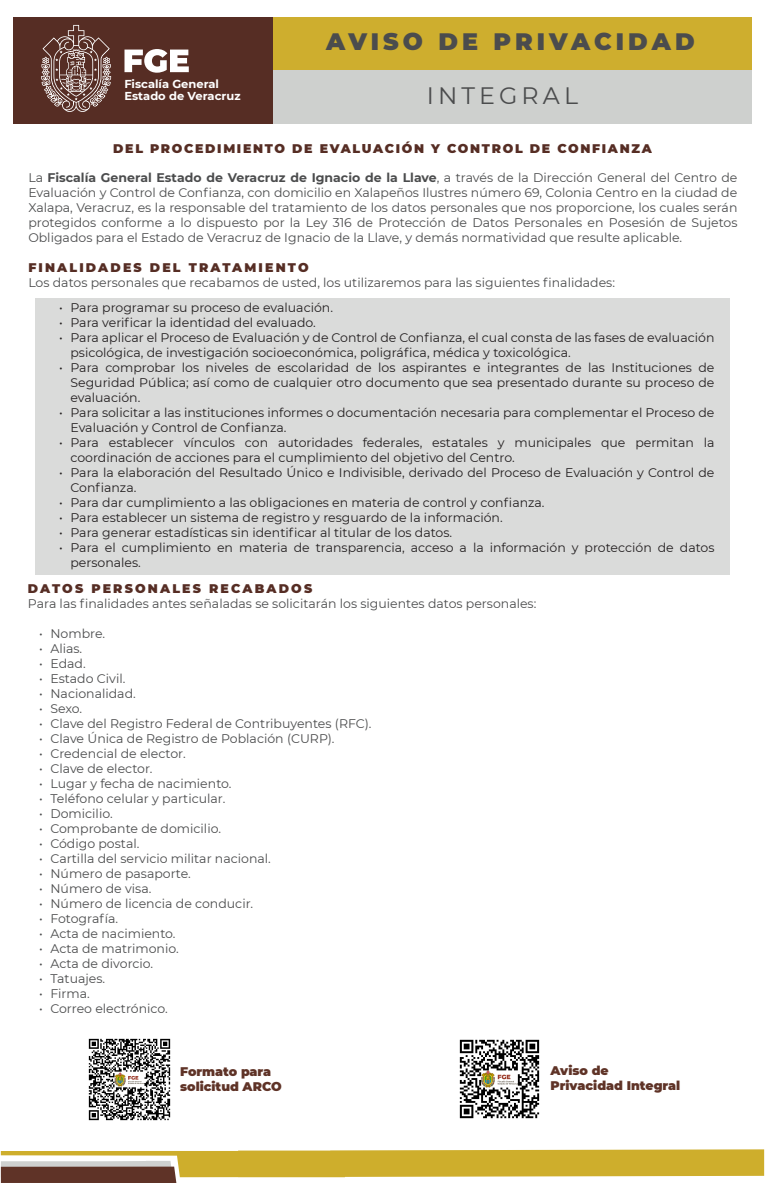
<style>
.page{position:relative;width:765px;height:1197px;background:#fff}
.page>*{position:absolute;margin:0;border:0;box-sizing:border-box;transform-origin:0 0}
.t1{font:900 23.75px "Montserrat";letter-spacing:.175em;color:#4b4c4d}
.t2{font:23.75px "Montserrat";letter-spacing:.175em;color:#4b4c4d}
.t3{font:12.5px/15px "Montserrat";color:#4b4c4d;text-align:justify}
.t4{font:12.5px/15px "Montserrat";color:#231f20}
.t5{font:900 12.5px "Montserrat";letter-spacing:.175em;color:#562d24}
.t6{font:900 12.5px/15px "Montserrat";color:#5f3327}
.t7{font:900 12.5px "Montserrat";letter-spacing:.14em;color:#562d24}
.t8{font:700 11.5px/12.2px "Montserrat";color:#fff}
.s1{font-weight:700}
</style>
<div class="page">
<div style="left:14px;top:17px;width:259px;height:106px;background:#562d24"></div>
<div style="left:273px;top:17px;width:478px;height:54px;background:#ceae2e"></div>
<div style="left:273px;top:70px;width:478px;height:54px;background:#ced0ce"></div>
<svg style="left:125px;top:49px;width:64px;height:24px"></svg>
<svg style="left:41px;top:25px;width:70px;height:87px"></svg>
<div style="left:35px;top:299px;width:695px;height:276px;background:#dadbda"></div>
<img style="left:459px;top:1039px;width:81px;height:80px">
<img style="left:88px;top:1038px;width:83px;height:83px">
<svg style="left:1px;top:1149px;width:763px;height:34px"></svg>
<h1 class="t1" style="left:326px;top:24px;width:370px">AVISO DE PRIVACIDAD</h1>
<h1 class="t2" style="left:427px;top:79px;width:153px">INTEGRAL</h1>
<p class="t7" style="left:113px;top:139px;width:540px">DEL PROCEDIMIENTO DE EVALUACIÓN Y CONTROL DE CONFIANZA</p>
<p class="t3" style="left:28px;top:170px;width:711px">La <span class="s1">Fiscalía General Estado de Veracruz de Ignacio de la Llave</span>, a través de la Dirección General del Centro de Evaluación y Control de Confianza, con domicilio en Xalapeños Ilustres número 69, Colonia Centro en la ciudad de Xalapa, Veracruz, es la responsable del tratamiento de los datos personales que nos proporcione, los cuales serán protegidos conforme a lo dispuesto por la Ley 316 de Protección de Datos Personales en Posesión de Sujetos Obligados para el Estado de Veracruz de Ignacio de la Llave, y demás normatividad que resulte aplicable.</p>
<p class="t5" style="left:28px;top:258px;width:282px">FINALIDADES DEL TRATAMIENTO</p>
<p class="t3" style="left:28px;top:275px;width:588px">Los datos personales que recabamos de usted, los utilizaremos para las siguientes finalidades:</p>
<p class="t4" style="left:59px;top:300px;width:275px">• Para programar su proceso de evaluación.</p>
<p class="t4" style="left:59px;top:315px;width:258px">• Para verificar la identidad del evaluado.</p>
<p class="t4" style="left:71px;top:330px;width:645px;text-indent:-11px">• Para aplicar el Proceso de Evaluación y de Control de Confianza, el cual consta de las fases de evaluación psicológica, de investigación socioeconómica, poligráfica, médica y toxicológica.</p>
<p class="t4" style="left:71px;top:360px;width:645px;text-align:justify;text-indent:-11px">• Para comprobar los niveles de escolaridad de los aspirantes e integrantes de las Instituciones de Seguridad Pública; así como de cualquier otro documento que sea presentado durante su proceso de evaluación.</p>
<p class="t4" style="left:71px;top:405px;width:645px;text-indent:-11px">• Para solicitar a las instituciones informes o documentación necesaria para complementar el Proceso de<br>Evaluación y Control de Confianza.</p>
<p class="t4" style="left:71px;top:435px;width:645px;text-indent:-11px">• Para establecer vínculos con autoridades federales, estatales y municipales que permitan la coordinación de acciones para el cumplimiento del objetivo del Centro.</p>
<p class="t4" style="left:71px;top:465px;width:645px;text-indent:-11px">• Para la elaboración del Resultado Único e Indivisible, derivado del Proceso de Evaluación y Control de<br>Confianza.</p>
<p class="t4" style="left:59px;top:495px;width:487px">• Para dar cumplimiento a las obligaciones en materia de control y confianza.</p>
<p class="t4" style="left:59px;top:510px;width:445px">• Para establecer un sistema de registro y resguardo de la información.</p>
<p class="t4" style="left:59px;top:525px;width:394px">• Para generar estadísticas sin identificar al titular de los datos.</p>
<p class="t4" style="left:71px;top:540px;width:645px;text-indent:-11px">• Para el cumplimiento en materia de transparencia, acceso a la información y protección de datos personales.</p>
<p class="t5" style="left:28px;top:579px;width:286px">DATOS PERSONALES RECABADOS</p>
<p class="t3" style="left:28px;top:595px;width:510px">Para las finalidades antes señaladas se solicitarán los siguientes datos personales:</p>
<p class="t3" style="left:39px;top:625px;width:68px">• Nombre.</p>
<p class="t3" style="left:39px;top:640px;width:45px">• Alias.</p>
<p class="t3" style="left:39px;top:655px;width:48px">• Edad.</p>
<p class="t3" style="left:39px;top:670px;width:88px">• Estado Civil.</p>
<p class="t3" style="left:39px;top:685px;width:98px">• Nacionalidad.</p>
<p class="t3" style="left:39px;top:700px;width:45px">• Sexo.</p>
<p class="t3" style="left:39px;top:715px;width:334px">• Clave del Registro Federal de Contribuyentes (RFC).</p>
<p class="t3" style="left:39px;top:730px;width:297px">• Clave Única de Registro de Población (CURP).</p>
<p class="t3" style="left:39px;top:745px;width:148px">• Credencial de elector.</p>
<p class="t3" style="left:39px;top:760px;width:115px">• Clave de elector.</p>
<p class="t3" style="left:39px;top:775px;width:194px">• Lugar y fecha de nacimiento.</p>
<p class="t3" style="left:39px;top:790px;width:188px">• Teléfono celular y particular.</p>
<p class="t3" style="left:39px;top:805px;width:75px">• Domicilio.</p>
<p class="t3" style="left:39px;top:820px;width:183px">• Comprobante de domicilio.</p>
<p class="t3" style="left:39px;top:835px;width:102px">• Código postal.</p>
<p class="t3" style="left:39px;top:850px;width:233px">• Cartilla del servicio militar nacional.</p>
<p class="t3" style="left:39px;top:865px;width:153px">• Número de pasaporte.</p>
<p class="t3" style="left:39px;top:880px;width:114px">• Número de visa.</p>
<p class="t3" style="left:39px;top:895px;width:216px">• Número de licencia de conducir.</p>
<p class="t3" style="left:39px;top:910px;width:80px">• Fotografía.</p>
<p class="t3" style="left:39px;top:925px;width:138px">• Acta de nacimiento.</p>
<p class="t3" style="left:39px;top:940px;width:141px">• Acta de matrimonio.</p>
<p class="t3" style="left:39px;top:955px;width:116px">• Acta de divorcio.</p>
<p class="t3" style="left:39px;top:970px;width:68px">• Tatuajes.</p>
<p class="t3" style="left:39px;top:985px;width:52px">• Firma.</p>
<p class="t3" style="left:39px;top:1000px;width:130px">• Correo electrónico.</p>
<p class="t8" style="left:124px;top:77px;width:118px">Fiscalía General<br>Estado de Veracruz</p>
<p class="t6" style="left:180px;top:1063px;width:103px">Formato para solicitud ARCO</p>
<p class="t6" style="left:551px;top:1063px;width:131px">Aviso de<br>Privacidad Integral</p>
</div>
